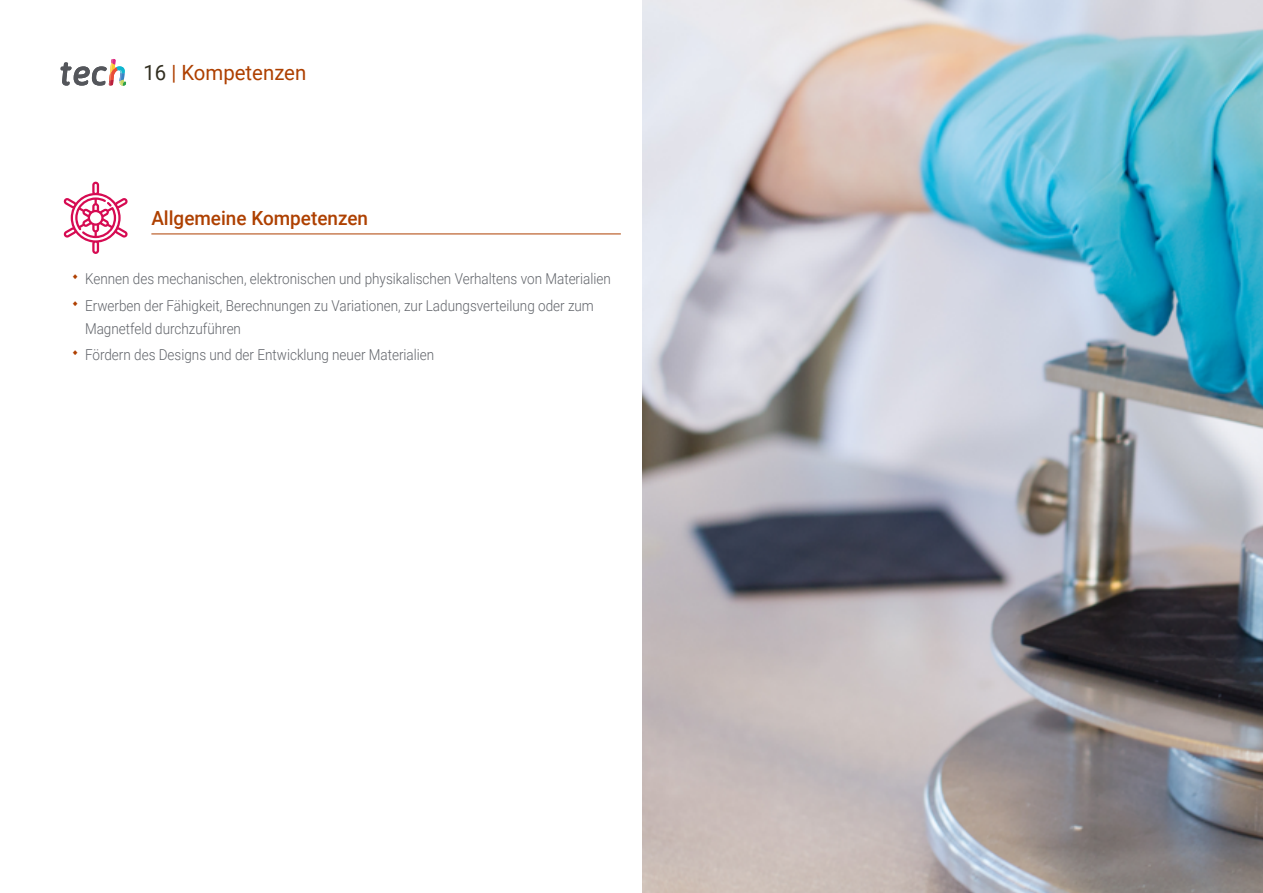
<style>
.page{position:relative;width:1263px;height:893px;background:#fff}
.page>*{position:absolute;margin:0;border:0;box-sizing:border-box;transform-origin:0 0}
.t1{font:21px "Roboto";color:#ae4000}
.t2{font:500 19.5px "Roboto";color:#ae4000}
.t3{font:300 15px/26.7px "Roboto";color:#61646a;scale:.9 1}
.s1{color:#312e20}
</style>
<div class="page">
<hr style="left:151px;top:234px;width:470px;height:1px;background:#ae4000">
<svg style="left:63px;top:182px;width:65px;height:72px"></svg>
<img style="left:642px;top:0;width:621px;height:893px">
<svg style="left:61px;top:59px;width:65px;height:27px"></svg>
<h1 class="t1" style="left:144px;top:57px;width:164px"><span class="s1">16</span> | Kompetenzen</h1>
<h2 class="t2" style="left:151px;top:205px;width:218px">Allgemeine Kompetenzen</h2>
<p class="t3" style="left:85px;top:265px;width:586px">Kennen des mechanischen, elektronischen und physikalischen Verhaltens von Materialien<br>Erwerben der Fähigkeit, Berechnungen zu Variationen, zur Ladungsverteilung oder zum</p>
<p class="t3" style="left:85px;top:314px;width:390px">Magnetfeld durchzuführen<br>Fördern des Designs und der Entwicklung neuer Materialien</p>
</div>
